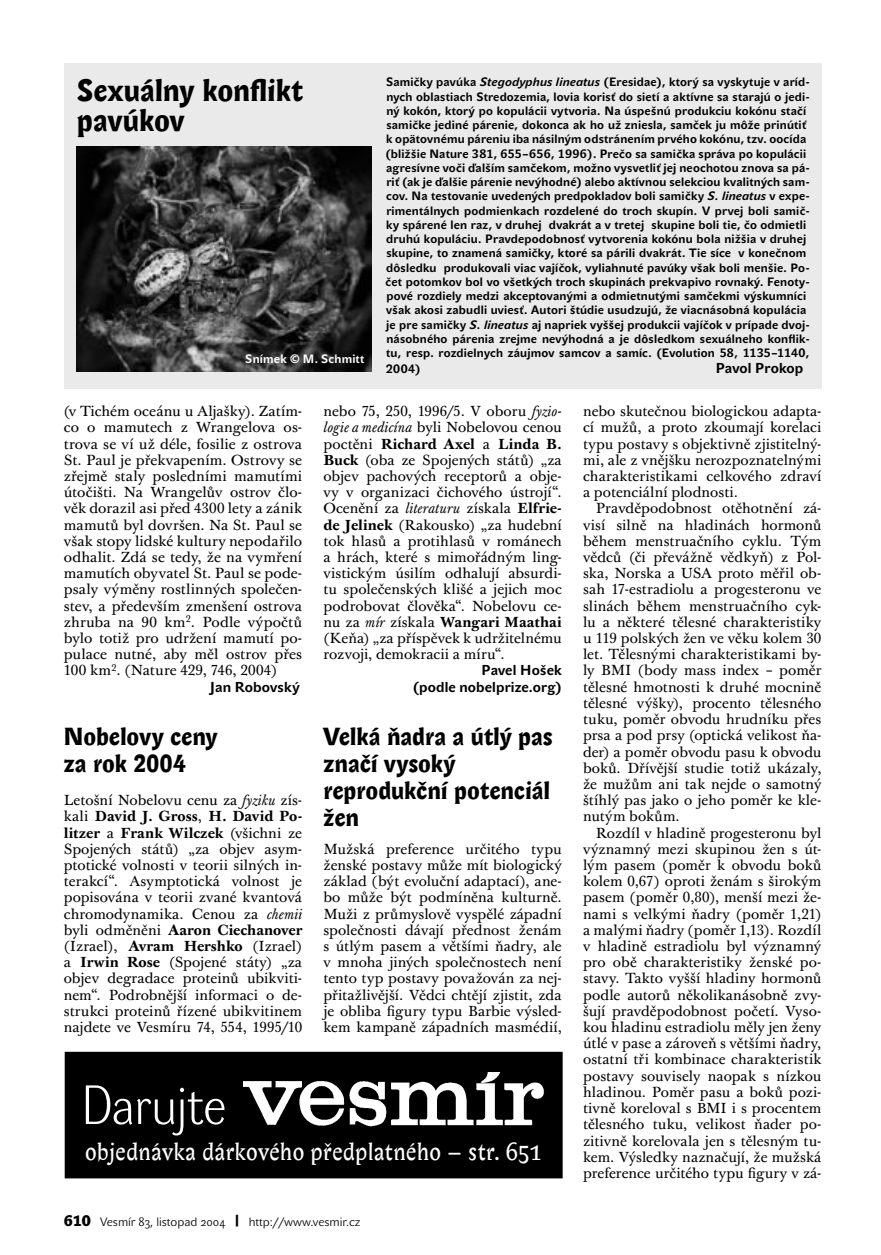
<style>
.page{position:relative;width:881px;height:1255px;background:#fff}
.page>*{position:absolute;margin:0;border:0;box-sizing:border-box;transform-origin:0 0}
.poznámky_do_bloku{font:54px "Dyna Grotesk LCE";letter-spacing:-.015em;color:#fff}
.název_aktuality{font:700 30px "Lexon Gothic CE";color:#000}
.název_aktuality-2{font:700 24px/27px "Lexon Gothic CE";color:#000}
.text_v_rámečku{font:24px "Biblon CE";letter-spacing:.03em;color:#fff}
.hlavní_text_9_5{font:14.25px/16.2px "J Baskerville Tx NCE";letter-spacing:.005em;color:#000;text-align:justify}
.hlavní_text_9_5_BO{font:14.25px/16.2px "J Baskerville Tx NCE";letter-spacing:.005em;color:#000;text-align:justify}
.AUTOR_podpis{font:700 14.25px "John Sans Text CE";letter-spacing:.01em;color:#000}
.text_v_rámečku-2{font:700 14.25px "John Sans Text CE";letter-spacing:.005em;color:#000}
.hlavní_text_9_5-2{font:700 14.25px "John Sans Text CE";letter-spacing:.01em;color:#000}
.text_v_rámečku-3{font:700 12px/14.2px "John Sans Tx NCE";letter-spacing:.015em;color:#000}
.t1{font:12px "John Sans Lite CE";color:#000}
.popisky_OBR_na_praporek{font:700 12px "John Sans Tx NCE";letter-spacing:.015em;color:#fff}
.s1{font-style:italic}
.s2{font-weight:700}
.s3{font-family:"John Sans Black SCCE";font-size:15px}
.s4{font-family:"John Sans Black CE"}
</style>
<div class="page">
<div style="left:64px;top:64px;width:757px;height:325px;background:#eaeaea"></div>
<img style="left:77px;top:147px;width:294px;height:225px">
<div style="left:65px;top:1052px;width:496px;height:125px;background:#000"></div>
<div style="left:65px;top:1051px;width:497px;height:127px;border:2px solid #000"></div>
<img style="left:244px;top:1072px;width:300px;height:54px">
<p class="název_aktuality" style="left:77px;top:74px;width:227px">Sexuálny konflikt</p>
<p class="název_aktuality" style="left:77px;top:104px;width:109px">pavúkov</p>
<p class="popisky_OBR_na_praporek" style="left:245px;top:352px;width:121px">Snímek © M. Schmitt</p>
<p class="text_v_rámečku-3" style="left:385px;top:75px;width:425px">Samičky pavúka <span class="s1">Stegodyphus lineatus</span> (Eresidae), ktorý sa vyskytuje v aríd&shy;nych oblastiach Stredozemia, lovia korisť do sietí a aktívne sa starajú o jedi&shy;ný kokón, ktorý po kopulácii vytvoria. Na úspešnú produkciu kokónu stačí samičke jediné párenie, dokonca ak ho už zniesla, samček ju môže prinútiť k opätovnému páreniu iba násilným odstránením prvého kokónu, tzv. oocída (bližšie Nature 381, 655–656, 1996). Prečo sa samička správa po kopulácii agresívne voči ďalším samčekom, možno vysvetliť jej neochotou znova sa pá&shy;riť (ak je ďalšie párenie nevýhodné) alebo aktívnou selekciou kvalitných sam&shy;cov. Na testovanie uvedených predpokladov boli samičky <span class="s1">S. lineatus</span> v expe&shy;rimentálnych podmienkach rozdelené do troch skupín. V prvej boli samič&shy;ky spárené len raz, v druhej dvakrát a v tretej skupine boli tie, čo odmietli druhú kopuláciu. Pravdepodobnosť vytvorenia kokónu bola nižšia v druhej skupine, to znamená samičky, ktoré sa párili dvakrát. Tie síce v konečnom dôsledku produkovali viac vajíčok, vyliahnuté pavúky však boli menšie. Po&shy;čet potomkov bol vo všetkých troch skupinách prekvapivo rovnaký. Fenoty&shy;pové rozdiely medzi akceptovanými a odmietnutými samčekmi výskumníci však akosi zabudli uviesť. Autori štúdie usudzujú, že viacnásobná kopulácia je pre samičky <span class="s1">S. lineatus</span> aj napriek vyššej produkcii vajíčok v prípade dvoj&shy;násobného párenia zrejme nevýhodná a je dôsledkom sexuálneho konflik&shy;tu, resp. rozdielnych záujmov samcov a samíc. (Evolution 58, 1135–1140,</p>
<p class="text_v_rámečku-3" style="left:385px;top:362px;width:36px">2004)</p>
<p class="text_v_rámečku-2" style="left:715px;top:360px;width:89px">Pavol Prokop</p>
<p class="hlavní_text_9_5" style="left:64px;top:403px;width:240px">(v Tichém oceánu u Aljašky). Zatím-</p>
<p class="hlavní_text_9_5" style="left:64px;top:420px;width:240px">co o mamutech z Wrangelova os-</p>
<p class="hlavní_text_9_5" style="left:64px;top:436px;width:240px">trova se ví už déle, fosilie z ostrova</p>
<p class="hlavní_text_9_5" style="left:64px;top:452px;width:240px">St. Paul je překvapením. Ostrovy se</p>
<p class="hlavní_text_9_5" style="left:64px;top:468px;width:240px">zřejmě staly posledními mamutími</p>
<p class="hlavní_text_9_5" style="left:64px;top:484px;width:240px">útočišti. Na Wrangelův ostrov člo-</p>
<p class="hlavní_text_9_5" style="left:64px;top:501px;width:240px">věk dorazil asi před 4300 lety a zánik</p>
<p class="hlavní_text_9_5" style="left:64px;top:517px;width:240px">mamutů byl dovršen. Na St. Paul se</p>
<p class="hlavní_text_9_5" style="left:64px;top:533px;width:240px">však stopy lidské kultury nepodařilo</p>
<p class="hlavní_text_9_5" style="left:64px;top:549px;width:240px">odhalit. Zdá se tedy, že na vymření</p>
<p class="hlavní_text_9_5" style="left:64px;top:565px;width:240px">mamutích obyvatel St. Paul se pode-</p>
<p class="hlavní_text_9_5" style="left:64px;top:582px;width:240px">psaly výměny rostlinných společen-</p>
<p class="hlavní_text_9_5" style="left:64px;top:598px;width:240px">stev, a především zmenšení ostrova</p>
<p class="hlavní_text_9_5" style="left:64px;top:614px;width:240px">zhruba na 90 km<sup>2</sup>. Podle výpočtů</p>
<p class="hlavní_text_9_5" style="left:64px;top:630px;width:240px">bylo totiž pro udržení mamutí po-</p>
<p class="hlavní_text_9_5" style="left:64px;top:646px;width:240px">pulace nutné, aby měl ostrov přes</p>
<p class="hlavní_text_9_5" style="left:64px;top:663px;width:215px">100 km<sup>2</sup>. (Nature 429, 746, 2004)</p>
<p class="hlavní_text_9_5-2" style="left:210px;top:678px;width:91px">Jan Robovský</p>
<p class="název_aktuality-2" style="left:64px;top:726px;width:155px">Nobelovy ceny za rok 2004</p>
<p class="hlavní_text_9_5_BO" style="left:64px;top:792px;width:240px">Letošní Nobelovu cenu za <span class="s1">fyziku</span> zís&shy;kali <span class="s2">David J. Gross</span>, <span class="s2">H. David Po&shy;litzer</span> a <span class="s2">Frank Wilczek</span> (všichni ze Spojených států) „za objev asym&shy;ptotické volnosti v teorii silných in&shy;terakcí“. Asymptotická volnost je popisována v teorii zvané kvantová chromodynamika. Cenou za <span class="s1">chemii </span>byli odměněni <span class="s2">Aaron Ciechanover </span>(Izrael), <span class="s2">Avram Hershko</span> (Izrael) a <span class="s2">Irwin Rose</span> (Spojené státy) „za objev degradace proteinů ubikviti&shy;nem“. Podrobnější informaci o de&shy;strukci proteinů řízené ubikvitinem najdete ve Vesmíru 74, 554, 1995/10</p>
<p class="hlavní_text_9_5_BO" style="left:323px;top:403px;width:240px">nebo 75, 250, 1996/5. V oboru <span class="s1">fyzio&shy;logie a medicína</span> byli Nobelovou cenou poctěni <span class="s2">Richard Axel</span> a <span class="s2">Linda B.<br>Buck</span> (oba ze Spojených států) „za objev pachových receptorů a obje&shy;vy v organizaci čichového ústrojí“.<br>Ocenění za <span class="s1">literaturu</span> získala <span class="s2">Elfrie&shy;de Jelinek</span> (Rakousko) „za hudební tok hlasů a protihlasů v románech a hrách, které s mimořádným ling&shy;vistickým úsilím odhalují absurdi&shy;tu společenských klišé a jejich moc podrobovat člověka“. Nobelovu ce&shy;nu za <span class="s1">mír</span> získala <span class="s2">Wangari Maathai </span>(Keňa) „za příspěvek k udržitelnému rozvoji, demokracii a míru“.</p>
<p class="AUTOR_podpis" style="left:481px;top:662px;width:82px">Pavel Hošek</p>
<p class="AUTOR_podpis" style="left:412px;top:678px;width:150px">(podle nobelprize.org)</p>
<p class="název_aktuality-2" style="left:323px;top:726px;width:231px">Velká ňadra a útlý pas</p>
<p class="název_aktuality-2" style="left:323px;top:753px;width:228px">značí vysoký reprodukční potenciál žen</p>
<p class="hlavní_text_9_5_BO" style="left:323px;top:841px;width:240px">Mužská preference určitého typu ženské postavy může mít biologický základ (být evoluční adaptací), ane&shy;bo může být podmíněna kulturně.<br>Muži z průmyslově vyspělé západní společnosti dávají přednost ženám s útlým pasem a většími ňadry, ale v mnoha jiných společnostech není tento typ postavy považován za nej&shy;přitažlivější. Vědci chtějí zjistit, zda je obliba figury typu Barbie výsled&shy;kem kampaně západních masmédií,</p>
<p class="poznámky_do_bloku" style="left:82px;top:1074px;width:146px">Darujte</p>
<p class="text_v_rámečku" style="left:85px;top:1138px;width:458px">objednávka dárkového předplatného – str. 651</p>
<p class="t1" style="left:64px;top:1214px;width:298px"><span class="s3">610</span> Vesmír 83, listopad 2004 <span class="s4">|</span> http://www.vesmir.cz</p>
<p class="hlavní_text_9_5_BO" style="left:583px;top:403px;width:240px">nebo skutečnou biologickou adapta&shy;cí mužů, a proto zkoumají korelaci typu postavy s objektivně zjistitelný&shy;mi, ale z vnějšku nerozpoznatelnými charakteristikami celkového zdraví a potenciální plodnosti.</p>
<p class="hlavní_text_9_5" style="left:583px;top:501px;width:240px;text-indent:13px">Pravděpodobnost otěhotnění zá&shy;visí silně na hladinách hormonů během menstruačního cyklu. Tým vědců (či převážně vědkyň) z Pol&shy;ska, Norska a USA proto měřil ob&shy;sah 17-estradiolu a progesteronu ve slinách během menstruačního cyk&shy;lu a některé tělesné charakteristiky u 119 polských žen ve věku kolem 30 let. Tělesnými charakteristikami by&shy;ly BMI (body mass index – poměr tělesné hmotnosti k druhé mocnině tělesné výšky), procento tělesného tuku, poměr obvodu hrudníku přes prsa a pod prsy (optická velikost ňa&shy;der) a poměr obvodu pasu k obvodu boků. Dřívější studie totiž ukázaly, že mužům ani tak nejde o samotný štíhlý pas jako o jeho poměr ke kle&shy;nutým bokům.</p>
<p class="hlavní_text_9_5" style="left:583px;top:825px;width:240px;text-indent:13px">Rozdíl v hladině progesteronu byl významný mezi skupinou žen s út&shy;lým pasem (poměr k obvodu boků kolem 0,67) oproti ženám s širokým pasem (poměr 0,80), menší mezi že&shy;nami s velkými ňadry (poměr 1,21) a malými ňadry (poměr 1,13). Rozdíl v hladině estradiolu byl významný pro obě charakteristiky ženské po&shy;stavy. Takto vyšší hladiny hormonů podle autorů několikanásobně zvy&shy;šují pravděpodobnost početí. Vyso&shy;kou hladinu estradiolu měly jen ženy útlé v pase a zároveň s většími ňadry, ostatní tři kombinace charakteristik postavy souvisely naopak s nízkou hladinou. Poměr pasu a boků pozi&shy;tivně koreloval s BMI i s procentem tělesného tuku, velikost ňader po&shy;zitivně korelovala jen s tělesným tu&shy;kem. Výsledky naznačují, že mužská preference určitého typu figury v zá-</p>
</div>
